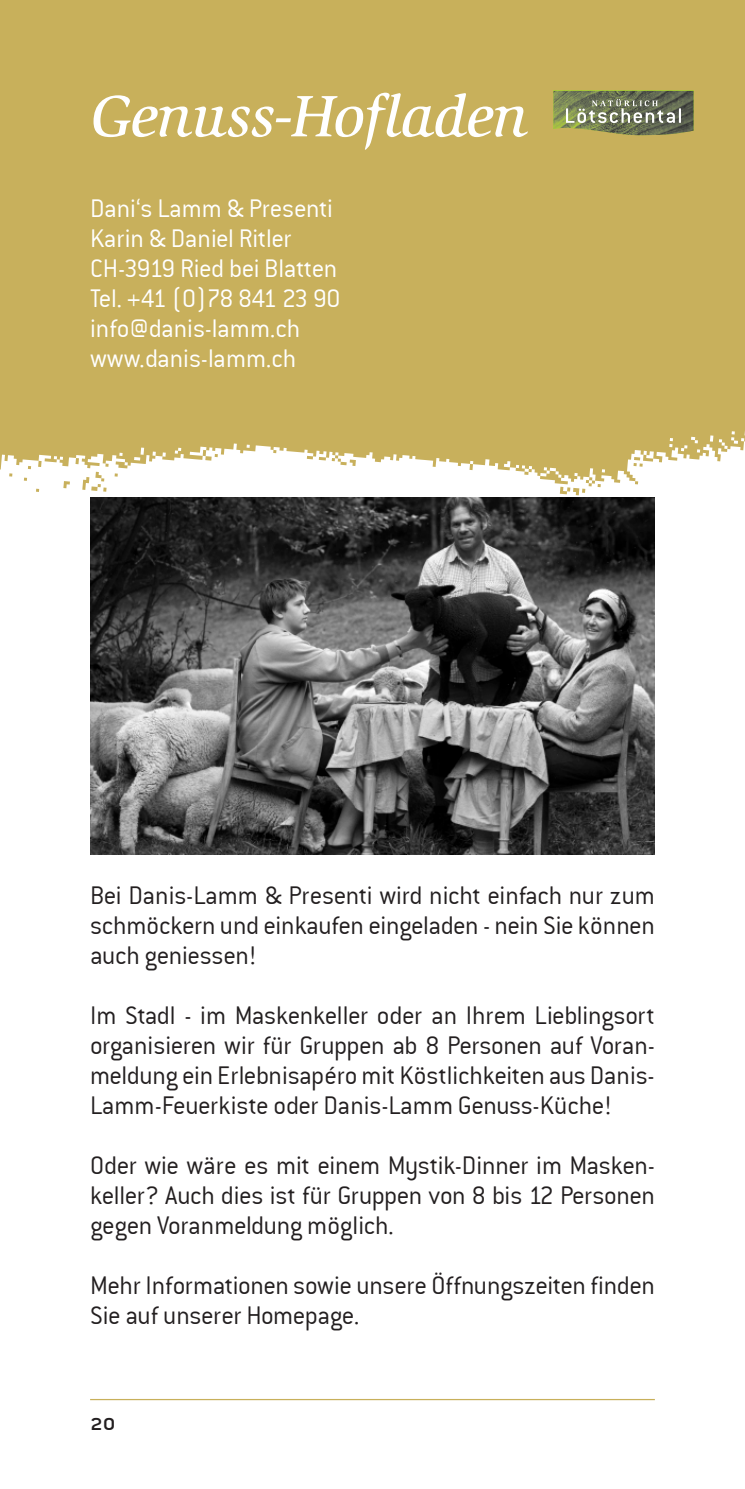
<style>
.page{position:relative;width:745px;height:1489px;background:#fff}
.page>*{position:absolute;margin:0;border:0;box-sizing:border-box;transform-origin:0 0}
.t1{font:italic 500 60px "Slimbach";letter-spacing:-.01em;color:#fff}
.t2{font:27.5px/30px "Conduit ITCTT Light";letter-spacing:-.015em;color:#231f20;text-align:justify}
.t3{font:27.5px "Conduit ITCTT Light";letter-spacing:-.015em;color:#fff}
.t4{font:27.5px "Conduit ITCTT Light";letter-spacing:-.065em;color:#fff}
.t5{font:25px "Conduit Md SCITCTT";color:#231f20}
</style>
<div class="page">
<div style="left:0;top:0;width:744px;height:159px;background:#c8b05b"></div>
<img style="left:0;top:159px;width:744px;height:337px">
<hr style="left:90px;top:1398px;width:564px;height:1px;background:#c8b05b">
<img style="left:90px;top:497px;width:564px;height:357px">
<svg style="left:553px;top:91px;width:140px;height:45px;background:#7e8462"></svg>
<p class="t1" style="left:90px;top:81px;width:439px">Genuss-Hofladen</p>
<p class="t3" style="left:90px;top:192px;width:244px">Dani‘s Lamm &amp; Presenti</p>
<p class="t3" style="left:90px;top:222px;width:203px">Karin &amp; Daniel Ritler</p>
<p class="t3" style="left:90px;top:252px;width:248px">CH-3919 Ried bei Blatten</p>
<p class="t4" style="left:90px;top:282px;width:252px">Tel. +41 (0)78 841 23 90</p>
<p class="t3" style="left:90px;top:312px;width:211px">info@danis-lamm.ch</p>
<p class="t3" style="left:90px;top:342px;width:207px">www.danis-lamm.ch</p>
<p class="t2" style="left:90px;top:879px;width:566px">Bei Danis-Lamm &amp; Presenti wird nicht einfach nur zum schmöckern und einkaufen eingeladen - nein Sie können auch geniessen!</p>
<p class="t2" style="left:90px;top:999px;width:566px">Im Stadl - im Maskenkeller oder an Ihrem Lieblingsort organisieren wir für Gruppen ab 8 Personen auf Voran&shy;meldung ein Erlebnisapéro mit Köstlichkeiten aus Danis-Lamm-Feuerkiste oder Danis-Lamm Genuss-Küche!</p>
<p class="t2" style="left:90px;top:1149px;width:566px">Oder wie wäre es mit einem Mystik-Dinner im Masken&shy;keller? Auch dies ist für Gruppen von 8 bis 12 Personen gegen Voranmeldung möglich.</p>
<p class="t2" style="left:90px;top:1269px;width:566px">Mehr Informationen sowie unsere Öffnungszeiten finden<br>Sie auf unserer Homepage.</p>
<p class="t5" style="left:90px;top:1406px;width:27px">20</p>
</div>
